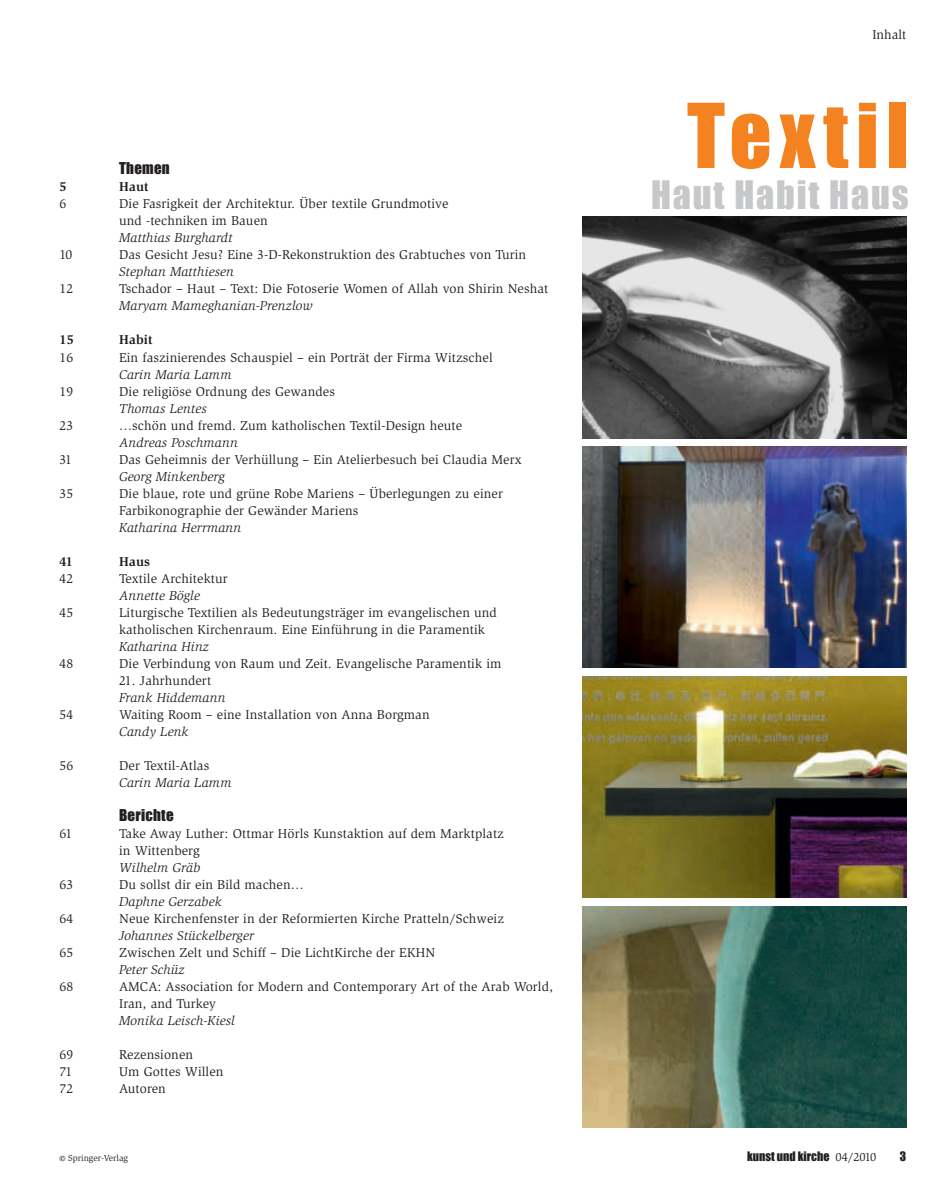
<style>
.page{position:relative;width:936px;height:1191px;background:#fff}
.page>*{position:absolute;margin:0;border:0;box-sizing:border-box;transform-origin:0 0}
.t1{font:82.5px "Impact";letter-spacing:.095em;color:#f58220}
.t2{font:36px "Impact";letter-spacing:.05em;color:#c7c8ca}
.t3{font:15px "Impact";letter-spacing:.015em;color:#231f20}
.t4{font:13.2px/17px "Slimbach Std";letter-spacing:.01em;color:#231f20}
.t5{font:italic 13.2px "Slimbach";letter-spacing:.01em;color:#231f20}
.t6{font:700 13.2px "Slimbach Std";letter-spacing:.01em;color:#231f20}
.t7{font:12px "Impact";color:#231f20}
.t8{font:9px "Slimbach Std";color:#231f20}
.s1{font-size:12px}
.s2{font-family:"Slimbach Std"}
</style>
<div class="page">
<img style="left:583px;top:906px;width:323px;height:221px">
<img style="left:583px;top:676px;width:323px;height:221px">
<img style="left:583px;top:446px;width:323px;height:222px">
<img style="left:583px;top:217px;width:323px;height:221px">
<p class="t3" style="left:119px;top:157px;width:52px">Themen</p>
<p class="t6" style="left:60px;top:179px;width:9px">5</p>
<p class="t6" style="left:119px;top:179px;width:31px">Haut</p>
<p class="t4" style="left:60px;top:196px;width:8px">6</p>
<p class="t4" style="left:119px;top:196px;width:331px">Die Fasrigkeit der Architektur. Über textile Grundmotive und -techniken im Bauen</p>
<p class="t5" style="left:119px;top:230px;width:115px">Matthias Burghardt</p>
<p class="t4" style="left:60px;top:247px;width:14px">10</p>
<p class="t4" style="left:119px;top:247px;width:408px">Das Gesicht Jesu? Eine 3-D-Rekonstruktion des Grabtuches von Turin</p>
<p class="t5" style="left:119px;top:264px;width:116px">Stephan Matthiesen</p>
<p class="t4" style="left:60px;top:281px;width:15px">12</p>
<p class="t4" style="left:119px;top:281px;width:431px">Tschador – Haut – Text: Die Fotoserie Women of Allah von Shirin Neshat</p>
<p class="t5" style="left:119px;top:298px;width:195px">Maryam Mameghanian-Prenzlow</p>
<p class="t6" style="left:60px;top:332px;width:16px">15</p>
<p class="t6" style="left:119px;top:332px;width:35px">Habit</p>
<p class="t4" style="left:60px;top:349px;width:15px">16</p>
<p class="t4" style="left:119px;top:349px;width:375px">Ein faszinierendes Schauspiel – ein Porträt der Firma Witzschel</p>
<p class="t5" style="left:119px;top:366px;width:114px">Carin Maria Lamm</p>
<p class="t4" style="left:60px;top:383px;width:15px">19</p>
<p class="t4" style="left:119px;top:383px;width:217px">Die religiöse Ordnung des Gewandes</p>
<p class="t5" style="left:119px;top:400px;width:89px">Thomas Lentes</p>
<p class="t4" style="left:60px;top:417px;width:15px">23</p>
<p class="t4" style="left:119px;top:417px;width:344px">…schön und fremd. Zum katholischen Textil-Design heute</p>
<p class="t5" style="left:119px;top:434px;width:120px">Andreas Poschmann</p>
<p class="t4" style="left:60px;top:451px;width:14px">31</p>
<p class="t4" style="left:119px;top:451px;width:404px">Das Geheimnis der Verhüllung – Ein Atelierbesuch bei Claudia Merx</p>
<p class="t5" style="left:119px;top:468px;width:107px">Georg Minkenberg</p>
<p class="t4" style="left:60px;top:485px;width:15px">35</p>
<p class="t4" style="left:119px;top:485px;width:385px">Die blaue, rote und grüne Robe Mariens – Überlegungen zu einer<br>Farbikonographie der Gewänder Mariens</p>
<p class="t5" style="left:119px;top:519px;width:124px">Katharina Herrmann</p>
<p class="t6" style="left:60px;top:553px;width:15px">41</p>
<p class="t6" style="left:119px;top:553px;width:32px">Haus</p>
<p class="t4" style="left:60px;top:570px;width:15px">42</p>
<p class="t4" style="left:119px;top:570px;width:110px">Textile Architektur</p>
<p class="t5" style="left:119px;top:587px;width:82px">Annette Bögle</p>
<p class="t4" style="left:60px;top:604px;width:15px">45</p>
<p class="t4" style="left:119px;top:604px;width:379px">Liturgische Textilien als Bedeutungsträger im evangelischen und katholischen Kirchenraum. Eine Einführung in die Paramentik</p>
<p class="t5" style="left:119px;top:638px;width:91px">Katharina Hinz</p>
<p class="t4" style="left:60px;top:655px;width:15px">48</p>
<p class="t4" style="left:119px;top:655px;width:384px">Die Verbindung von Raum und Zeit. Evangelische Paramentik im</p>
<p class="t4" style="left:119px;top:672px;width:93px">21. Jahrhundert</p>
<p class="t5" style="left:119px;top:689px;width:108px">Frank Hiddemann</p>
<p class="t4" style="left:60px;top:706px;width:15px">54</p>
<p class="t4" style="left:119px;top:706px;width:312px">Waiting Room – eine Installation von Anna Borgman</p>
<p class="t5" style="left:119px;top:723px;width:71px">Candy Lenk</p>
<p class="t4" style="left:60px;top:757px;width:15px">56</p>
<p class="t4" style="left:119px;top:757px;width:92px">Der Textil-Atlas</p>
<p class="t5" style="left:119px;top:775px;width:114px">Carin Maria Lamm</p>
<p class="t3" style="left:119px;top:803px;width:56px">Berichte</p>
<p class="t4" style="left:60px;top:825px;width:14px">61</p>
<p class="t4" style="left:119px;top:825px;width:386px">Take Away Luther: Ottmar Hörls Kunstaktion auf dem Marktplatz in Wittenberg</p>
<p class="t5" style="left:119px;top:860px;width:83px">Wilhelm Gräb</p>
<p class="t4" style="left:60px;top:876px;width:15px">63</p>
<p class="t4" style="left:119px;top:876px;width:186px">Du sollst dir ein Bild machen…</p>
<p class="t5" style="left:119px;top:894px;width:104px">Daphne Gerzabek</p>
<p class="t4" style="left:60px;top:910px;width:15px">64</p>
<p class="t4" style="left:119px;top:910px;width:386px">Neue Kirchenfenster in der Reformierten Kirche Pratteln/Schweiz</p>
<p class="t5" style="left:119px;top:928px;width:136px">Johannes Stückelberger</p>
<p class="t4" style="left:60px;top:944px;width:15px">65</p>
<p class="t4" style="left:119px;top:944px;width:317px">Zwischen Zelt und Schiff – Die LichtKirche der EKHN</p>
<p class="t5" style="left:119px;top:962px;width:67px">Peter Schüz</p>
<p class="t4" style="left:60px;top:978px;width:15px">68</p>
<p class="t4" style="left:119px;top:978px;width:435px">AMCA: Association for Modern and Contemporary Art of the Arab World,<br>Iran, and Turkey</p>
<p class="t5" style="left:119px;top:1013px;width:117px">Monika Leisch-Kiesl</p>
<p class="t4" style="left:60px;top:1046px;width:15px">69</p>
<p class="t4" style="left:119px;top:1046px;width:75px">Rezensionen</p>
<p class="t4" style="left:60px;top:1063px;width:14px">71</p>
<p class="t4" style="left:119px;top:1063px;width:106px">Um Gottes Willen</p>
<p class="t4" style="left:60px;top:1080px;width:15px">72</p>
<p class="t4" style="left:119px;top:1080px;width:48px">Autoren</p>
<p class="t4" style="left:872px;top:26px;width:35px">Inhalt</p>
<h1 class="t1" style="left:687px;top:72px;width:224px">Textil</h1>
<h2 class="t2" style="left:651px;top:167px;width:259px">Haut Habit Haus</h2>
<p class="t8" style="left:60px;top:1153px;width:70px"><span class="s1">©</span> Springer-Verlag</p>
<p class="t7" style="left:747px;top:1147px;width:131px">kunst und kirche <span class="s2">04/2010</span></p>
<p class="t7" style="left:899px;top:1147px;width:8px">3</p>
</div>
